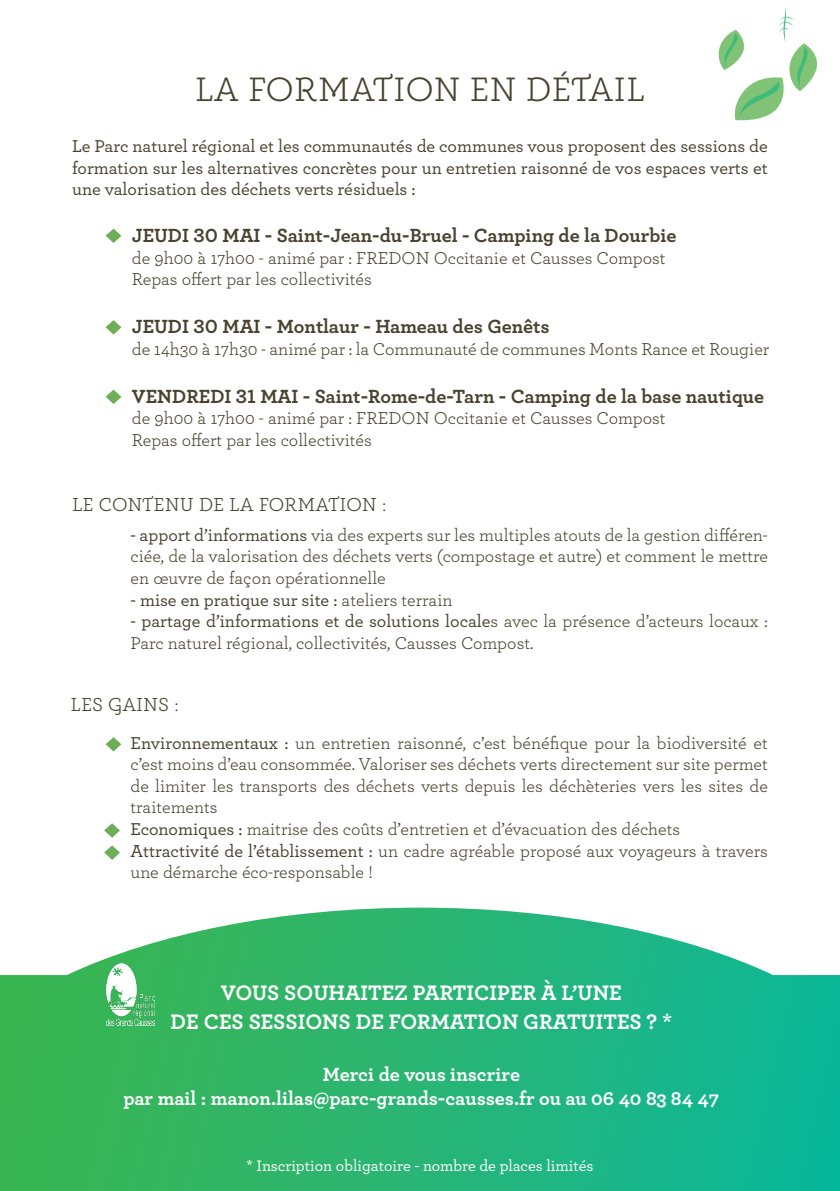
<style>
.page{position:relative;width:840px;height:1191px;background:#fff}
.page>*{position:absolute;margin:0;border:0;box-sizing:border-box;transform-origin:0 0}
.t1{font:200 36px "Grands Causses Pro";color:#48422f}
.t2{font:700 22px "Archer";color:#fff}
.t3{font:700 20px "Archer";color:#48422f}
.t4{font:700 20px "Archer";color:#fff}
.t5{font:200 20px "Grands Causses Pro";color:#48422f}
.t6{font:18px/21.6px "Archer";color:#48422f;text-align:justify}
.t7{font:500 18px/21.6px "Archer";color:#48422f;text-align:justify}
.t8{font:500 16px "Archer";color:#fff}
.s1{font-weight:500}
.s2{font-weight:400}
</style>
<div class="page">
<svg style="left:0;top:907px;width:839px;height:284px;background:#3cbd82"></svg>
<svg style="left:105px;top:228px;width:16px;height:15px"></svg>
<svg style="left:105px;top:320px;width:16px;height:14px"></svg>
<svg style="left:105px;top:389px;width:16px;height:15px"></svg>
<svg style="left:105px;top:737px;width:16px;height:14px"></svg>
<svg style="left:104px;top:823px;width:16px;height:14px"></svg>
<svg style="left:104px;top:845px;width:16px;height:15px"></svg>
<svg style="left:718px;top:7px;width:99px;height:114px"></svg>
<img style="left:106px;top:963px;width:48px;height:62px">
<p class="t1" style="left:195px;top:70px;width:451px">LA FORMATION EN DÉTAIL</p>
<p class="t7" style="left:72px;top:134px;width:697px">Le Parc naturel régional et les communautés de communes vous proposent des sessions de formation sur les alternatives concrètes pour un entretien raisonné de vos espaces verts et une valorisation des déchets verts résiduels :</p>
<p class="t3" style="left:132px;top:219px;width:545px">JEUDI 30 MAI - Saint-Jean-du-Bruel - Camping de la Dourbie</p>
<p class="t6" style="left:132px;top:246px;width:535px">de 9h00 à 17h00 - animé par : FREDON Occitanie et Causses Compost</p>
<p class="t6" style="left:132px;top:267px;width:241px">Repas offert par les collectivités</p>
<p class="t3" style="left:132px;top:311px;width:419px">JEUDI 30 MAI - Montlaur - Hameau des Genêts</p>
<p class="t6" style="left:132px;top:337px;width:638px">de 14h30 à 17h30 - animé par : la Communauté de communes Monts Rance et Rougier</p>
<p class="t3" style="left:132px;top:380px;width:633px">VENDREDI 31 MAI - Saint-Rome-de-Tarn - Camping de la base nautique</p>
<p class="t6" style="left:132px;top:407px;width:535px">de 9h00 à 17h00 - animé par : FREDON Occitanie et Causses Compost</p>
<p class="t6" style="left:132px;top:428px;width:241px">Repas offert par les collectivités</p>
<p class="t5" style="left:72px;top:493px;width:316px">LE CONTENU DE LA FORMATION :</p>
<p class="t6" style="left:130px;top:523px;width:638px"><span class="s1">- apport d’informations</span> via des experts sur les multiples atouts de la gestion différen&shy;ciée, de la valorisation des déchets verts (compostage et autre) et comment le mettre en œuvre de façon opérationnelle</p>
<p class="t7" style="left:130px;top:588px;width:323px">- mise en pratique sur site : <span class="s2">ateliers terrain</span></p>
<p class="t6" style="left:130px;top:609px;width:638px"><span class="s1">- partage d’informations et de solutions locale</span>s avec la présence d’acteurs locaux :<br>Parc naturel régional, collectivités, Causses Compost.</p>
<p class="t5" style="left:71px;top:694px;width:110px">LES GAINS :</p>
<p class="t6" style="left:130px;top:731px;width:638px"><span class="s1">Environnementaux :</span> un entretien raisonné, c’est bénéfique pour la biodiversité et c’est moins d’eau consommée. Valoriser ses déchets verts directement sur site permet de limiter les transports des déchets verts depuis les déchèteries vers les sites de traitements</p>
<p class="t6" style="left:130px;top:817px;width:550px"><span class="s1">Economiques :</span> maitrise des coûts d’entretien et d’évacuation des déchets</p>
<p class="t6" style="left:130px;top:839px;width:638px"><span class="s1">Attractivité de l’établissement :</span> un cadre agréable proposé aux voyageurs à travers une démarche éco-responsable !</p>
<p class="t2" style="left:221px;top:975px;width:402px">VOUS SOUHAITEZ PARTICIPER À L’UNE</p>
<p class="t2" style="left:170px;top:1004px;width:503px">DE CES SESSIONS DE FORMATION GRATUITES ? *</p>
<p class="t4" style="left:322px;top:1059px;width:199px">Merci de vous inscrire</p>
<p class="t4" style="left:123px;top:1083px;width:597px">par mail : manon.lilas@parc-grands-causses.fr ou au 06 40 83 84 47</p>
<p class="t8" style="left:246px;top:1154px;width:348px">* Inscription obligatoire - nombre de places limités</p>
</div>
